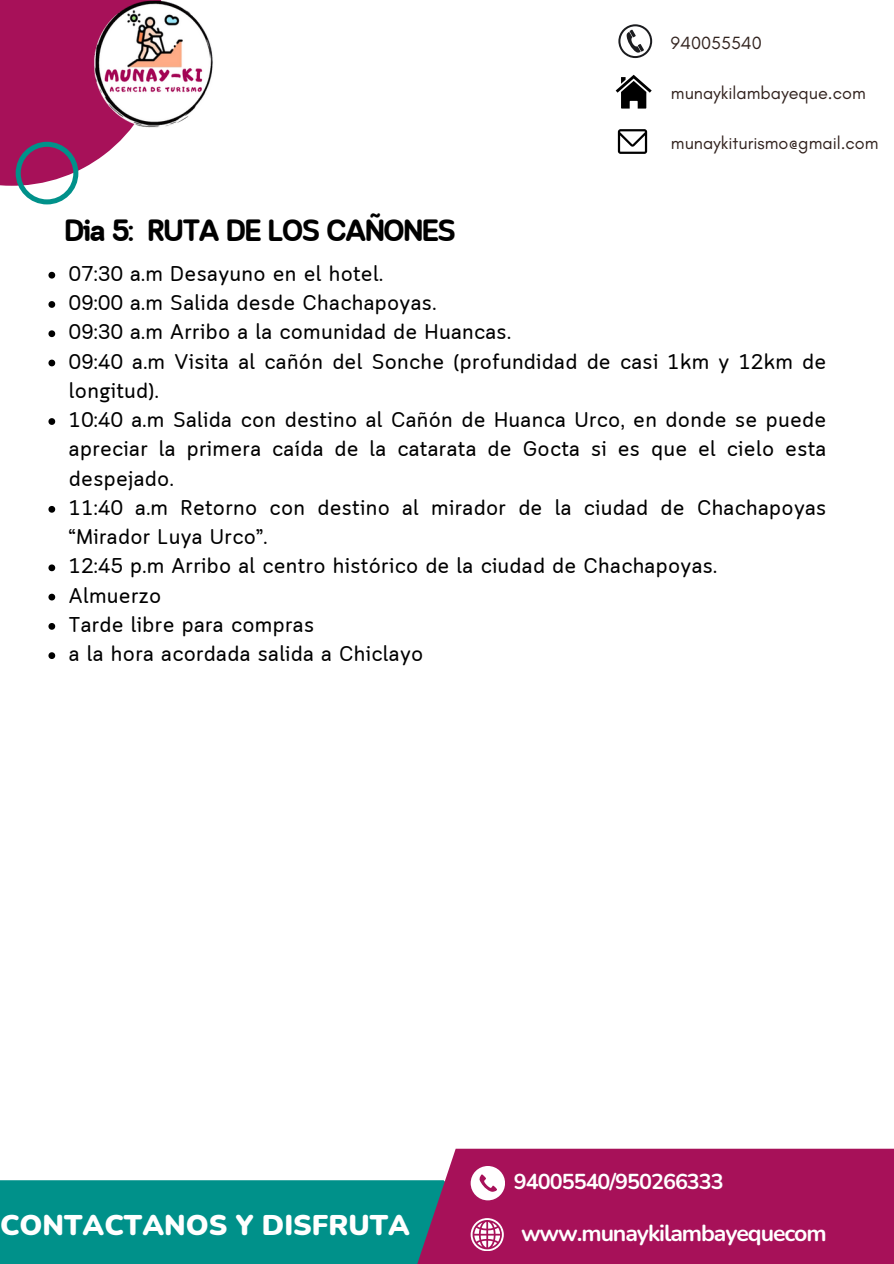
<style>
.page{position:relative;width:894px;height:1264px;background:#fff}
.page>*{position:absolute;margin:0;border:0;box-sizing:border-box;transform-origin:0 0}
.t1{font:700 30.6px "Cloud Soft";letter-spacing:-.06em;color:#000}
.t2{font:900 28.5px "Nunito";color:#fff}
.t3{font:700 23.1px "Nunito";letter-spacing:-.045em;color:#fff}
.t4{font:700 21.6px "Nunito";letter-spacing:-.045em;color:#fff}
.t5{font:21.3px/29.2px "Cloud Soft";letter-spacing:.015em;color:#000}
.t6{font:18px "Glacial Indifference";color:#32231f}
</style>
<div class="page">
<div style="left:0;top:1180px;width:567px;height:83px;background:#00918a"></div>
<div style="left:412px;top:1148px;width:481px;height:115px;background:#a71159"></div>
<svg style="left:470px;top:1218px;width:33px;height:32px"></svg>
<div style="left:470px;top:1165px;width:35px;height:35px;background:#fff;border-radius:50%"></div>
<svg style="left:479px;top:1174px;width:17px;height:17px"></svg>
<svg style="left:0;top:0;width:131px;height:204px"></svg>
<img style="left:89px;top:0;width:124px;height:129px">
<svg style="left:48px;top:272px;width:7px;height:6px"></svg>
<svg style="left:48px;top:301px;width:7px;height:7px"></svg>
<svg style="left:48px;top:330px;width:7px;height:7px"></svg>
<svg style="left:48px;top:359px;width:7px;height:7px"></svg>
<svg style="left:48px;top:418px;width:7px;height:7px"></svg>
<svg style="left:48px;top:506px;width:7px;height:6px"></svg>
<svg style="left:48px;top:564px;width:7px;height:7px"></svg>
<svg style="left:48px;top:593px;width:7px;height:7px"></svg>
<svg style="left:48px;top:623px;width:7px;height:6px"></svg>
<svg style="left:48px;top:652px;width:7px;height:7px"></svg>
<svg style="left:615px;top:75px;width:36px;height:34px"></svg>
<svg style="left:617px;top:129px;width:30px;height:25px"></svg>
<svg style="left:618px;top:24px;width:34px;height:34px"></svg>
<p class="t1" style="left:64px;top:213px;width:393px">Dia 5: RUTA DE LOS CAÑONES</p>
<p class="t6" style="left:670px;top:31px;width:92px">940055540</p>
<p class="t6" style="left:670px;top:82px;width:196px">munaykilambayeque.com</p>
<p class="t6" style="left:670px;top:132px;width:209px">munaykiturismo@gmail.com</p>
<p class="t5" style="left:69px;top:261px;width:315px">07:30 a.m Desayuno en el hotel.</p>
<p class="t5" style="left:69px;top:290px;width:369px">09:00 a.m Salida desde Chachapoyas.</p>
<p class="t5" style="left:69px;top:319px;width:443px">09:30 a.m Arribo a la comunidad de Huancas.</p>
<p class="t5" style="left:69px;top:348px;width:758px">09:40 a.m Visita al cañón del Sonche (profundidad de casi 1km y 12km de longitud).</p>
<h2 class="t5" style="left:69px;top:407px;width:758px;text-align:justify">10:40 a.m Salida con destino al Cañón de Huanca Urco, en donde se puede apreciar la primera caída de la catarata de Gocta si es que el cielo esta despejado.</h2>
<p class="t5" style="left:69px;top:495px;width:758px">11:40 a.m Retorno con destino al mirador de la ciudad de Chachapoyas “Mirador Luya Urco”.</p>
<p class="t5" style="left:69px;top:553px;width:649px">12:45 p.m Arribo al centro histórico de la ciudad de Chachapoyas.</p>
<p class="t5" style="left:69px;top:582px;width:94px">Almuerzo</p>
<p class="t5" style="left:69px;top:612px;width:247px">Tarde libre para compras</p>
<p class="t5" style="left:69px;top:641px;width:356px">a la hora acordada salida a Chiclayo</p>
<p class="t4" style="left:514px;top:1167px;width:211px">94005540/950266333</p>
<p class="t2" style="left:0;top:1206px;width:411px">CONTACTANOS Y DISFRUTA</p>
<p class="t3" style="left:521px;top:1217px;width:307px">www.munaykilambayequecom</p>
</div>
